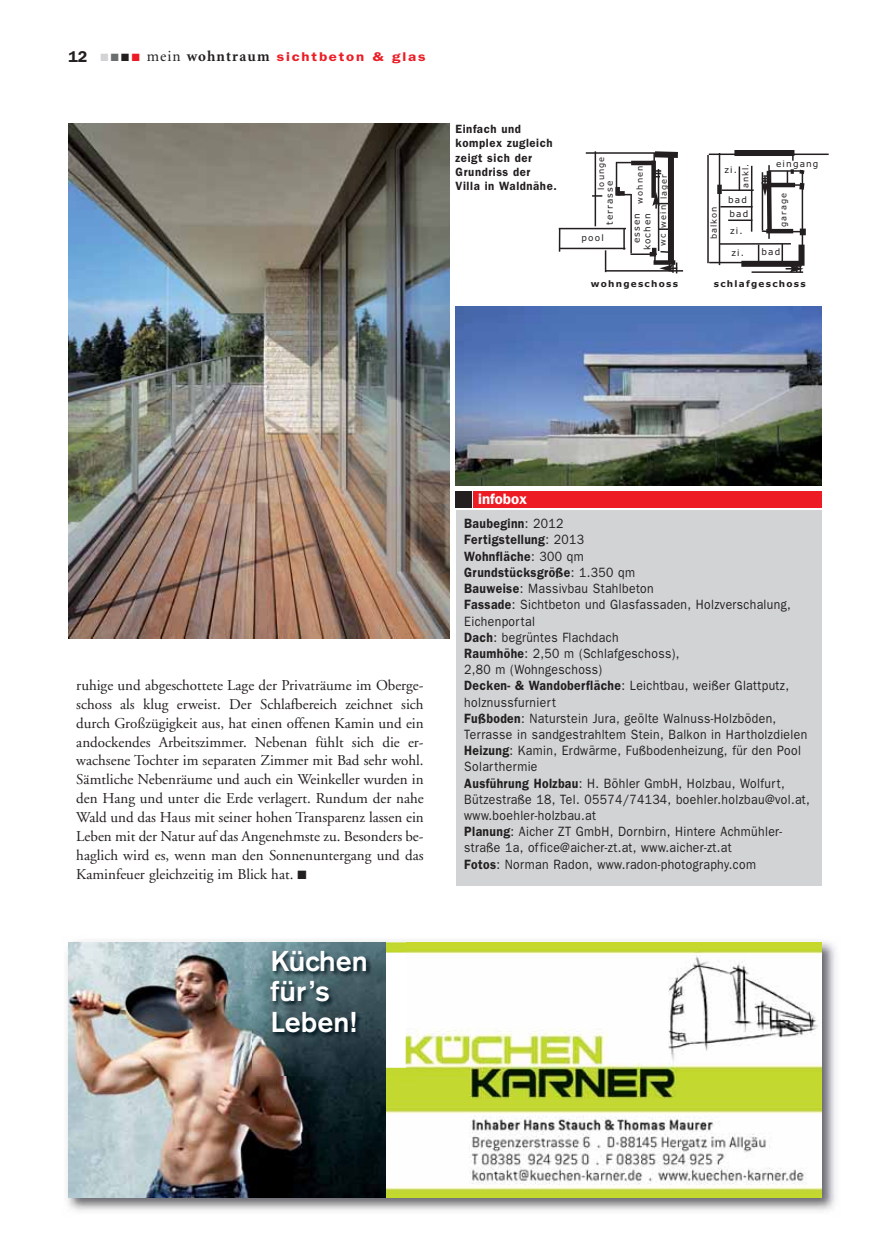
<style>
.page{position:relative;width:890px;height:1260px;background:#fff}
.page>*{position:absolute;margin:0;border:0;box-sizing:border-box;transform-origin:0 0}
.t1{font:500 28.5px/30.2px "Akzidenz Grotesk BE";color:#fff}
.t2{font:15px/18.9px "Adobe Garamond";color:#231f20;text-align:justify}
.t3{font:600 15px "Franklin Gothic";color:#fff}
.t4{font:13.5px/16.2px "Franklin Gothic";letter-spacing:.03em;color:#231f20;scale:.9 1}
.t5{font:600 12.75px "Franklin Gothic";letter-spacing:.12em;color:#ed1c24;scale:1.18 1}
.t6{font:600 12px/14.4px "Franklin Gothic";letter-spacing:.05em;color:#231f20;scale:.95 1}
.t7{font:8.85px/10.6px "Verdana";letter-spacing:.125em;color:#231f20;text-align:right}
.t8{font:700 8.85px "Verdana";letter-spacing:.14em;color:#231f20}
.t9{font:8.25px "Verdana";letter-spacing:.125em;color:#231f20}
.s1{font-size:15.75px;color:#231f20}
.s2{color:#d1d3d4}
.s3{color:#6d6e70}
.s4{color:#231f20}
.s5{font-family:"Minion";font-weight:400;font-size:15px;color:#231f20}
.s6{font-family:"Minion";font-weight:700;font-size:15px;color:#231f20}
.s7{font-weight:600}
</style>
<div class="page">
<img style="left:68px;top:123px;width:381px;height:515px">
<img style="left:455px;top:307px;width:366px;height:178px">
<div style="left:455px;top:510px;width:366px;height:375px;background:#d1d3d4"></div>
<div style="left:455px;top:491px;width:16px;height:16px;background:#231f20"></div>
<div style="left:473px;top:491px;width:348px;height:16px;background:#ed1c24"></div>
<hr style="left:585px;top:152px;width:85px;height:2px;background:#231f20">
<hr style="left:605px;top:270px;width:78px;height:1px;background:#231f20">
<div style="left:667px;top:155px;width:6px;height:109px;background:#231f20"></div>
<hr style="left:604px;top:250px;width:2px;height:22px;background:#231f20">
<hr style="left:559px;top:248px;width:66px;height:1px;background:#231f20">
<hr style="left:558px;top:229px;width:2px;height:23px;background:#231f20">
<hr style="left:558px;top:228px;width:68px;height:1px;background:#231f20">
<hr style="left:594px;top:151px;width:2px;height:75px;background:#231f20">
<hr style="left:615px;top:162px;width:40px;height:1px;background:#231f20">
<svg style="left:651px;top:165px;width:2px;height:33px"></svg>
<hr style="left:653px;top:161px;width:2px;height:34px;background:#231f20">
<hr style="left:615px;top:163px;width:2px;height:32px;background:#231f20">
<hr style="left:630px;top:194px;width:1px;height:59px;background:#231f20">
<svg style="left:623px;top:229px;width:1px;height:21px"></svg>
<hr style="left:630px;top:253px;width:26px;height:2px;background:#231f20">
<hr style="left:657px;top:169px;width:2px;height:82px;background:#231f20">
<svg style="left:652px;top:170px;width:9px;height:7px"></svg>
<svg style="left:648px;top:151px;width:30px;height:13px"></svg>
<svg style="left:652px;top:192px;width:16px;height:16px"></svg>
<svg style="left:659px;top:228px;width:9px;height:2px"></svg>
<hr style="left:631px;top:161px;width:23px;height:4px;background:#231f20">
<div style="left:615px;top:187px;width:5px;height:8px;background:#231f20"></div>
<svg style="left:617px;top:191px;width:14px;height:5px"></svg>
<svg style="left:592px;top:195px;width:10px;height:2px"></svg>
<svg style="left:649px;top:248px;width:28px;height:25px"></svg>
<hr style="left:709px;top:262px;width:93px;height:1px;background:#231f20">
<hr style="left:708px;top:153px;width:120px;height:2px;background:#231f20">
<hr style="left:718px;top:153px;width:2px;height:112px;background:#231f20">
<hr style="left:801px;top:170px;width:2px;height:92px;background:#231f20">
<hr style="left:769px;top:231px;width:32px;height:1px;background:#231f20">
<hr style="left:768px;top:165px;width:1px;height:74px;background:#231f20">
<hr style="left:719px;top:243px;width:71px;height:2px;background:#231f20">
<hr style="left:721px;top:189px;width:32px;height:2px;background:#231f20">
<hr style="left:720px;top:206px;width:32px;height:1px;background:#231f20">
<hr style="left:750px;top:166px;width:2px;height:66px;background:#231f20">
<hr style="left:728px;top:219px;width:24px;height:2px;background:#231f20">
<hr style="left:768px;top:170px;width:34px;height:2px;background:#231f20">
<div style="left:734px;top:150px;width:60px;height:6px;background:#231f20"></div>
<hr style="left:770px;top:183px;width:25px;height:4px;background:#231f20">
<svg style="left:761px;top:166px;width:13px;height:71px"></svg>
<hr style="left:738px;top:166px;width:2px;height:24px;background:#231f20">
<svg style="left:757px;top:244px;width:2px;height:17px"></svg>
<svg style="left:717px;top:185px;width:4px;height:9px"></svg>
<hr style="left:707px;top:155px;width:1px;height:108px;background:#231f20">
<div style="left:741px;top:261px;width:60px;height:6px;background:#231f20"></div>
<div style="left:798px;top:244px;width:6px;height:22px;background:#231f20"></div>
<div style="left:799px;top:228px;width:6px;height:7px;background:#231f20"></div>
<hr style="left:766px;top:229px;width:27px;height:4px;background:#231f20">
<svg style="left:786px;top:151px;width:21px;height:43px"></svg>
<hr style="left:751px;top:271px;width:52px;height:2px;background:#231f20">
<svg style="left:781px;top:244px;width:22px;height:28px"></svg>
<img style="left:67px;top:941px;width:768px;height:270px">
<img style="left:385px;top:942px;width:436px;height:255px">
<img style="left:68px;top:942px;width:317px;height:255px">
<img style="left:253px;top:941px;width:153px;height:134px">
<p class="t5" style="left:68px;top:53px;width:304px"><span class="s1">12</span> <span class="s2">■</span> <span class="s3">■</span> <span class="s4">■</span> ■ <span class="s5">mein</span> <span class="s6">wohntraum</span> sichtbeton &amp; glas</p>
<p class="t6" style="left:455px;top:122px;width:108px">Einfach und komplex zugleich zeigt sich der<br>Grundriss der<br>Villa in Waldnähe.</p>
<p class="t9" style="left:597px;top:190px;width:35px;rotate:-90deg">lounge</p>
<p class="t9" style="left:636px;top:203px;width:39px;rotate:-90deg">wohnen</p>
<p class="t7" style="left:632px;top:250px;width:39px;rotate:-90deg">essen kochen</p>
<p class="t7" style="left:605px;top:225px;width:46px;rotate:-90deg">terrasse</p>
<p class="t9" style="left:660px;top:199px;width:27px;rotate:-90deg">lager</p>
<p class="t9" style="left:659px;top:227px;width:24px;rotate:-90deg">wein</p>
<p class="t9" style="left:659px;top:246px;width:14px;rotate:-90deg">wc</p>
<p class="t7" style="left:581px;top:233px;width:24px">pool</p>
<p class="t7" style="left:776px;top:159px;width:44px">eingang</p>
<p class="t7" style="left:724px;top:165px;width:14px">zi.</p>
<p class="t9" style="left:742px;top:188px;width:26px;rotate:-90deg">ankl.</p>
<p class="t7" style="left:729px;top:209px;width:20px">bad</p>
<p class="t7" style="left:731px;top:248px;width:50px">zi. bad</p>
<p class="t9" style="left:780px;top:227px;width:35px;rotate:-90deg">garage</p>
<p class="t7" style="left:728px;top:195px;width:20px">bad</p>
<p class="t9" style="left:710px;top:239px;width:34px;rotate:-90deg">balkon</p>
<p class="t7" style="left:730px;top:226px;width:14px">zi.</p>
<p class="t8" style="left:590px;top:280px;width:89px">wohngeschoss</p>
<p class="t8" style="left:713px;top:280px;width:93px">schlafgeschoss</p>
<p class="t2" style="left:76px;top:677px;width:349px">ruhige und abgeschottete Lage der Privaträume im Oberge&shy;schoss als klug erweist. Der Schlafbereich zeichnet sich durch Großzügigkeit aus, hat einen offenen Kamin und ein andockendes Arbeitszimmer. Nebenan fühlt sich die er&shy;wachsene Tochter im separaten Zimmer mit Bad sehr wohl.<br>Sämtliche Nebenräume und auch ein Weinkeller wurden in den Hang und unter die Erde verlagert. Rundum der nahe Wald und das Haus mit seiner hohen Transparenz lassen ein Leben mit der Natur auf das Angenehmste zu. Besonders be&shy;haglich wird es, wenn man den Sonnenuntergang und das Kaminfeuer gleichzeitig im Blick hat. ■</p>
<h1 class="t1" style="left:270px;top:948px;width:99px">Küchen für ’s<br>Leben!</h1>
<p class="t3" style="left:478px;top:494px;width:50px">infobox</p>
<p class="t4" style="left:464px;top:516px;width:385px"><span class="s7">Baubeginn</span>: 2012<br><span class="s7">Fertigstellung</span>: 2013<br><span class="s7">Wohnfläche</span>: 300 qm<br><span class="s7">Grundstücksgröße</span>: 1.350 qm<br><span class="s7">Bauweise</span>: Massivbau Stahlbeton<br><span class="s7">Fassade</span>: Sichtbeton und Glasfassaden, Holzverschalung, Eichenportal<br><span class="s7">Dach</span>: begrüntes Flachdach<br><span class="s7">Raumhöhe</span>: 2,50 m (Schlafgeschoss),<br>2,80 m (Wohngeschoss)<br><span class="s7">Decken- &amp; Wandoberfläche</span>: Leichtbau, weißer Glattputz, holznussfurniert<br><span class="s7">Fußboden</span>: Naturstein Jura, geölte Walnuss-Holzböden, Terrasse in sandgestrahltem Stein, Balkon in Hartholzdielen <span class="s7">Heizung</span>: Kamin, Erdwärme, Fußbodenheizung, für den Pool Solarthermie<br><span class="s7">Ausführung Holzbau</span>: H. Böhler GmbH, Holzbau, Wolfurt, Bützestraße 18, Tel. 05574/74134, boehler.holzbau@vol.at, www.boehler-holzbau.at<br><span class="s7">Planung</span>: Aicher ZT GmbH, Dornbirn, Hintere Achmühler&shy;straße 1a, office@aicher-zt.at, www.aicher-zt.at<br><span class="s7">Fotos</span>: Norman Radon, www.radon-photography.com</p>
</div>
